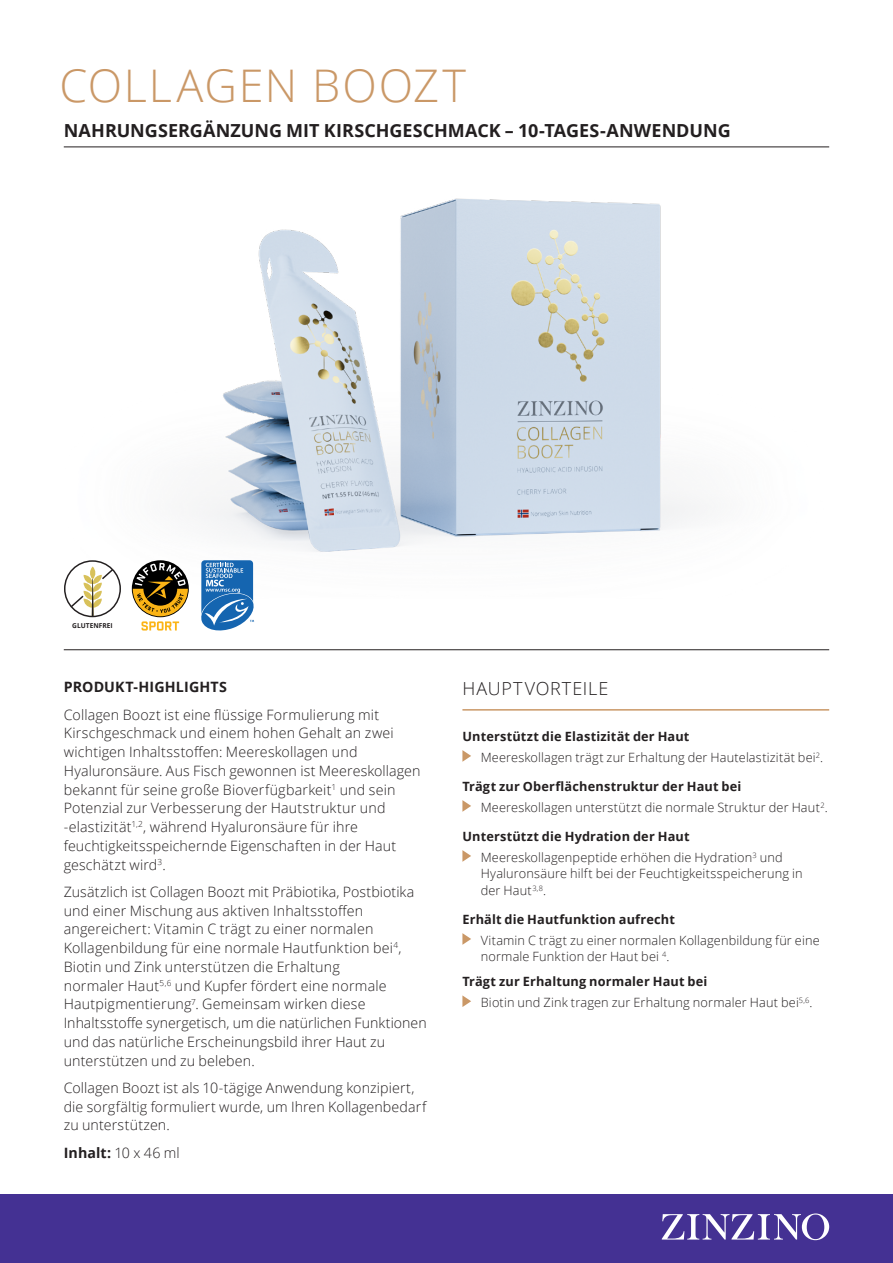
<style>
.page{position:relative;width:893px;height:1263px;background:#fff}
.page>*{position:absolute;margin:0;border:0;box-sizing:border-box;transform-origin:0 0}
.t1{font:300 45px "Open Sans";letter-spacing:.04em;color:#ca9867}
.Sub-heading_12_14{font:700 18px "Open Sans";color:#231f20}
.Sub-heading_12_14-2{font:300 18px "Open Sans";letter-spacing:.05em;color:#231f20}
.Preamble_10_14{font:300 14.25px/18.8px "Open Sans";letter-spacing:.01em;color:#231f20}
.Preamble_10_14-2{font:700 14.25px "Open Sans";letter-spacing:.01em;color:#231f20}
.Bullet_points_8_5_11{font:300 12.75px/16.5px "Open Sans";letter-spacing:.01em;color:#231f20}
.Bullet_points_8_5_11-2{font:700 12.75px "Open Sans";letter-spacing:.01em;color:#231f20}
.t2{font:700 6.75px "Open Sans";color:#231f20}
.s1{font-weight:300}
</style>
<div class="page">
<img style="left:64px;top:198px;width:635px;height:400px">
<div style="left:64px;top:560px;width:57px;height:57px;border:1px solid #231f20;border-radius:50%"></div>
<svg style="left:69px;top:566px;width:46px;height:50px"></svg>
<svg style="left:198px;top:560px;width:59px;height:71px"></svg>
<svg style="left:133px;top:561px;width:55px;height:69px"></svg>
<div style="left:0;top:1194px;width:893px;height:69px;background:#443193"></div>
<svg style="left:662px;top:1213px;width:167px;height:27px"></svg>
<hr style="left:64px;top:147px;width:765px;height:1px;background:#231f20">
<hr style="left:462px;top:709px;width:367px;height:2px;background:#ca9867">
<svg style="left:462px;top:750px;width:9px;height:12px"></svg>
<svg style="left:462px;top:800px;width:9px;height:12px"></svg>
<svg style="left:462px;top:850px;width:9px;height:12px"></svg>
<svg style="left:462px;top:933px;width:9px;height:12px"></svg>
<svg style="left:462px;top:995px;width:9px;height:12px"></svg>
<hr style="left:64px;top:649px;width:765px;height:1px;background:#231f20">
<p class="t1" style="left:60px;top:55px;width:408px">COLLAGEN BOOZT</p>
<p class="Sub-heading_12_14" style="left:64px;top:118px;width:668px">NAHRUNGSERGÄNZUNG MIT KIRSCHGESCHMACK – 10-TAGES-ANWENDUNG</p>
<p class="t2" style="left:72px;top:620px;width:42px">GLUTENFREI</p>
<p class="Preamble_10_14-2" style="left:64px;top:677px;width:165px">PRODUKT-HIGHLIGHTS</p>
<p class="Preamble_10_14" style="left:64px;top:705px;width:358px">Collagen Boozt ist eine flüssige Formulierung mit Kirschgeschmack und einem hohen Gehalt an zwei wichtigen Inhaltsstoffen: Meereskollagen und Hyaluronsäure. Aus Fisch gewonnen ist Meereskollagen bekannt für seine große Bioverfügbarkeit<sup>1</sup> und sein Potenzial zur Verbesserung der Hautstruktur und -elastizität<sup>1,2</sup>, während Hyaluronsäure für ihre feuchtigkeitsspeichernde Eigenschaften in der Haut geschätzt wird<sup>3</sup>.</p>
<p class="Preamble_10_14" style="left:64px;top:882px;width:364px">Zusätzlich ist Collagen Boozt mit Präbiotika, Postbiotika und einer Mischung aus aktiven Inhaltsstoffen angereichert: Vitamin C trägt zu einer normalen Kollagenbildung für eine normale Hautfunktion bei<sup>4</sup>, Biotin und Zink unterstützen die Erhaltung<br>normaler Haut<sup>5,6</sup> und Kupfer fördert eine normale Hautpigmentierung<sup>7</sup>. Gemeinsam wirken diese Inhaltsstoffe synergetisch, um die natürlichen Funktionen und das natürliche Erscheinungsbild ihrer Haut zu unterstützen und zu beleben.</p>
<p class="Preamble_10_14" style="left:64px;top:1078px;width:364px">Collagen Boozt ist als 10-tägige Anwendung konzipiert, die sorgfältig formuliert wurde, um Ihren Kollagenbedarf zu unterstützen.</p>
<p class="Preamble_10_14-2" style="left:64px;top:1142px;width:117px">Inhalt: <span class="s1">10 x 46 ml</span></p>
<p class="Sub-heading_12_14-2" style="left:462px;top:676px;width:147px">HAUPTVORTEILE</p>
<p class="Bullet_points_8_5_11-2" style="left:462px;top:727px;width:229px">Unterstützt die Elastizität der Haut</p>
<p class="Bullet_points_8_5_11" style="left:481px;top:748px;width:344px">Meereskollagen trägt zur Erhaltung der Hautelastizität bei<sup>2</sup>.</p>
<p class="Bullet_points_8_5_11-2" style="left:462px;top:777px;width:280px">Trägt zur Oberflächenstruktur der Haut bei</p>
<p class="Bullet_points_8_5_11" style="left:481px;top:798px;width:349px">Meereskollagen unterstützt die normale Struktur der Haut<sup>2</sup>.</p>
<p class="Bullet_points_8_5_11-2" style="left:462px;top:827px;width:229px">Unterstützt die Hydration der Haut</p>
<p class="Bullet_points_8_5_11" style="left:481px;top:848px;width:323px">Meereskollagenpeptide erhöhen die Hydration<sup>3</sup> und<br>Hyaluronsäure hilft bei der Feuchtigkeitsspeicherung in der Haut<sup>3,8</sup>.</p>
<p class="Bullet_points_8_5_11-2" style="left:462px;top:910px;width:214px">Erhält die Hautfunktion aufrecht</p>
<p class="Bullet_points_8_5_11" style="left:481px;top:931px;width:340px">Vitamin C trägt zu einer normalen Kollagenbildung für eine normale Funktion der Haut bei <sup>4</sup>.</p>
<p class="Bullet_points_8_5_11-2" style="left:462px;top:973px;width:247px">Trägt zur Erhaltung normaler Haut bei</p>
<p class="Bullet_points_8_5_11" style="left:481px;top:994px;width:333px">Biotin und Zink tragen zur Erhaltung normaler Haut bei<sup>5,6</sup>.</p>
</div>
